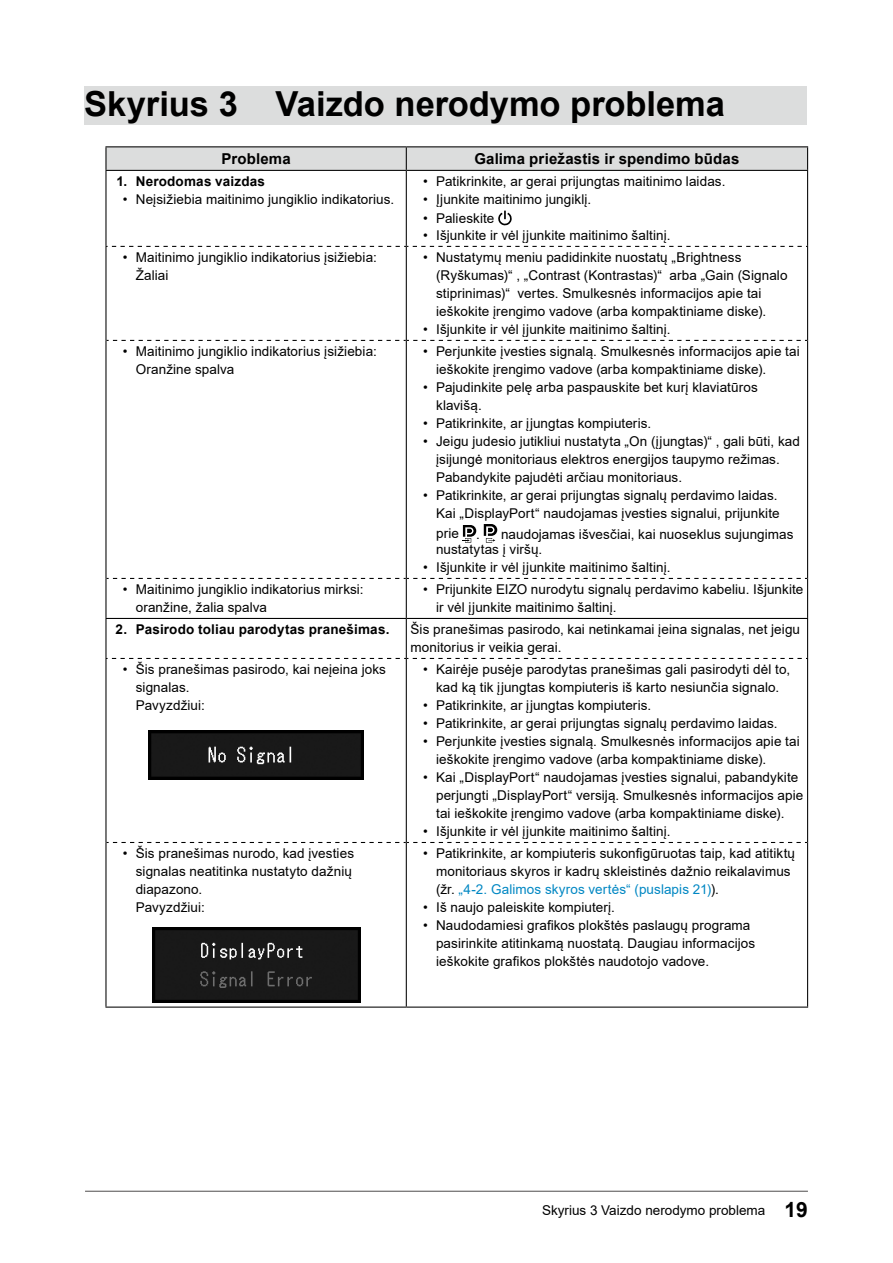
<style>
.page{position:relative;width:893px;height:1263px;background:#fff}
.page>*{position:absolute;margin:0;border:0;box-sizing:border-box;transform-origin:0 0}
.t1{font:700 34.5px "Arial";color:#000}
.t2{font:700 15px "Arial";letter-spacing:.01em;color:#000}
.t3{font:13.5px/18px "Arial";letter-spacing:.005em;color:#000}
.t4{font:700 13.5px "Arial";letter-spacing:.015em;color:#000}
.s1{color:#0087c3}
.s2{font-weight:700;font-size:21px}
</style>
<div class="page">
<hr style="left:85px;top:1191px;width:723px;height:1px;background:#595757">
<div style="left:84px;top:86px;width:723px;height:39px;background:#dcdddd"></div>
<svg style="left:105px;top:246px;width:703px;height:1px"></svg>
<svg style="left:106px;top:340px;width:701px;height:1px"></svg>
<svg style="left:106px;top:578px;width:701px;height:1px"></svg>
<svg style="left:105px;top:658px;width:703px;height:1px"></svg>
<svg style="left:106px;top:842px;width:701px;height:1px"></svg>
<hr style="left:105px;top:618px;width:301px;height:1px;background:#000">
<hr style="left:406px;top:618px;width:402px;height:1px;background:#000">
<hr style="left:105px;top:146px;width:301px;height:1px;background:#000">
<hr style="left:406px;top:146px;width:402px;height:1px;background:#000">
<svg style="left:105px;top:147px;width:703px;height:23px;background:#d5d6d6"></svg>
<hr style="left:105px;top:170px;width:301px;height:1px;background:#000">
<hr style="left:406px;top:170px;width:402px;height:1px;background:#000">
<hr style="left:105px;top:171px;width:1px;height:75px;background:#000">
<hr style="left:406px;top:171px;width:1px;height:75px;background:#000">
<hr style="left:807px;top:171px;width:1px;height:75px;background:#000">
<hr style="left:105px;top:619px;width:1px;height:39px;background:#000">
<hr style="left:406px;top:619px;width:1px;height:39px;background:#000">
<hr style="left:807px;top:619px;width:1px;height:39px;background:#000">
<hr style="left:105px;top:1006px;width:301px;height:2px;background:#000">
<hr style="left:406px;top:1006px;width:402px;height:2px;background:#000">
<hr style="left:105px;top:247px;width:1px;height:93px;background:#000">
<hr style="left:406px;top:247px;width:1px;height:93px;background:#000">
<hr style="left:807px;top:247px;width:1px;height:93px;background:#000">
<hr style="left:105px;top:340px;width:1px;height:238px;background:#000">
<hr style="left:406px;top:340px;width:1px;height:238px;background:#000">
<hr style="left:807px;top:340px;width:1px;height:238px;background:#000">
<hr style="left:105px;top:578px;width:1px;height:40px;background:#000">
<hr style="left:406px;top:578px;width:1px;height:40px;background:#000">
<hr style="left:807px;top:578px;width:1px;height:40px;background:#000">
<hr style="left:105px;top:659px;width:1px;height:183px;background:#000">
<hr style="left:406px;top:659px;width:1px;height:183px;background:#000">
<hr style="left:807px;top:659px;width:1px;height:183px;background:#000">
<hr style="left:105px;top:842px;width:1px;height:164px;background:#000">
<hr style="left:406px;top:842px;width:1px;height:164px;background:#000">
<hr style="left:807px;top:842px;width:1px;height:164px;background:#000">
<svg style="left:498px;top:211px;width:14px;height:14px"></svg>
<svg style="left:463px;top:525px;width:13px;height:18px"></svg>
<svg style="left:484px;top:524px;width:13px;height:19px"></svg>
<img style="left:148px;top:731px;width:216px;height:49px">
<img style="left:152px;top:927px;width:208px;height:76px">
<h1 class="t1" style="left:84px;top:79px;width:642px">Skyrius 3 Vaizdo nerodymo problema</h1>
<p class="t2" style="left:222px;top:148px;width:71px">Problema</p>
<p class="t2" style="left:474px;top:148px;width:267px">Galima priežastis ir spendimo būdas</p>
<p class="t4" style="left:116px;top:172px;width:150px">1. Nerodomas vaizdas</p>
<p class="t3" style="left:123px;top:190px;width:273px">• Neįsižiebia maitinimo jungiklio indikatorius.</p>
<p class="t3" style="left:423px;top:172px;width:304px">• Patikrinkite, ar gerai prijungtas maitinimo laidas.</p>
<p class="t3" style="left:423px;top:190px;width:169px">• Įjunkite maitinimo jungiklį.</p>
<p class="t3" style="left:423px;top:209px;width:73px">• Palieskite</p>
<p class="t3" style="left:423px;top:226px;width:249px">• Išjunkite ir vėl įjunkite maitinimo šaltinį.</p>
<p class="t3" style="left:136px;top:248px;width:242px;text-indent:-13px">• Maitinimo jungiklio indikatorius įsižiebia:<br>Žaliai</p>
<p class="t3" style="left:436px;top:248px;width:353px;text-indent:-13px">• Nustatymų meniu padidinkite nuostatų „Brightness (Ryškumas)“ , „Contrast (Kontrastas)“ arba „Gain (Signalo stiprinimas)“ vertes. Smulkesnės informacijos apie tai ieškokite įrengimo vadove (arba kompaktiniame diske).</p>
<p class="t3" style="left:423px;top:320px;width:249px">• Išjunkite ir vėl įjunkite maitinimo šaltinį.</p>
<p class="t3" style="left:136px;top:342px;width:242px;text-indent:-13px">• Maitinimo jungiklio indikatorius įsižiebia:<br>Oranžine spalva</p>
<p class="t3" style="left:436px;top:342px;width:365px;text-indent:-13px">• Perjunkite įvesties signalą. Smulkesnės informacijos apie tai ieškokite įrengimo vadove (arba kompaktiniame diske).</p>
<p class="t3" style="left:436px;top:378px;width:323px;text-indent:-13px">• Pajudinkite pelę arba paspauskite bet kurį klaviatūros klavišą.</p>
<p class="t3" style="left:423px;top:414px;width:230px">• Patikrinkite, ar įjungtas kompiuteris.</p>
<p class="t3" style="left:436px;top:432px;width:365px;text-indent:-13px">• Jeigu judesio jutikliui nustatyta „On (įjungtas)“ , gali būti, kad įsijungė monitoriaus elektros energijos taupymo režimas.<br>Pabandykite pajudėti arčiau monitoriaus.</p>
<p class="t3" style="left:423px;top:486px;width:358px;text-align:right">• Patikrinkite, ar gerai prijungtas signalų perdavimo laidas.<br>Kai „DisplayPort“ naudojamas įvesties signalui, prijunkite</p>
<p class="t3" style="left:436px;top:525px;width:25px">prie</p>
<p class="t3" style="left:476px;top:525px;width:5px">.</p>
<p class="t3" style="left:436px;top:526px;width:359px;line-height:15.8px;text-indent:65px">naudojamas išvesčiai, kai nuoseklus sujungimas nustatytas į viršų.</p>
<p class="t3" style="left:423px;top:558px;width:249px">• Išjunkite ir vėl įjunkite maitinimo šaltinį.</p>
<p class="t3" style="left:136px;top:580px;width:229px;text-indent:-13px">• Maitinimo jungiklio indikatorius mirksi: oranžine, žalia spalva</p>
<p class="t3" style="left:436px;top:580px;width:369px;text-indent:-13px">• Prijunkite EIZO nurodytu signalų perdavimo kabeliu. Išjunkite ir vėl įjunkite maitinimo šaltinį.</p>
<p class="t4" style="left:116px;top:620px;width:275px">2. Pasirodo toliau parodytas pranešimas.</p>
<p class="t3" style="left:411px;top:620px;width:391px">Šis pranešimas pasirodo, kai netinkamai įeina signalas, net jeigu monitorius ir veikia gerai.</p>
<p class="t3" style="left:136px;top:660px;width:252px;text-indent:-13px">• Šis pranešimas pasirodo, kai neįeina joks signalas.<br>Pavyzdžiui:</p>
<p class="t3" style="left:423px;top:660px;width:368px;text-align:center">• Kairėje pusėje parodytas pranešimas gali pasirodyti dėl to, kad ką tik įjungtas kompiuteris iš karto nesiunčia signalo.</p>
<p class="t3" style="left:423px;top:696px;width:230px">• Patikrinkite, ar įjungtas kompiuteris.</p>
<p class="t3" style="left:423px;top:714px;width:356px">• Patikrinkite, ar gerai prijungtas signalų perdavimo laidas.</p>
<p class="t3" style="left:436px;top:732px;width:365px;text-indent:-13px">• Perjunkite įvesties signalą. Smulkesnės informacijos apie tai ieškokite įrengimo vadove (arba kompaktiniame diske).</p>
<p class="t3" style="left:436px;top:768px;width:369px;text-indent:-13px">• Kai „DisplayPort“ naudojamas įvesties signalui, pabandykite perjungti „DisplayPort“ versiją. Smulkesnės informacijos apie tai ieškokite įrengimo vadove (arba kompaktiniame diske).</p>
<p class="t3" style="left:423px;top:822px;width:249px">• Išjunkite ir vėl įjunkite maitinimo šaltinį.</p>
<p class="t3" style="left:136px;top:844px;width:220px;text-indent:-13px">• Šis pranešimas nurodo, kad įvesties signalas neatitinka nustatyto dažnių diapazono.<br>Pavyzdžiui:</p>
<p class="t3" style="left:436px;top:844px;width:361px;text-indent:-13px">• Patikrinkite, ar kompiuteris sukonfigūruotas taip, kad atitiktų monitoriaus skyros ir kadrų skleistinės dažnio reikalavimus (žr. <span class="s1">„4-2. Galimos skyros vertės“ (puslapis 21)</span>).</p>
<p class="t3" style="left:423px;top:898px;width:193px">• Iš naujo paleiskite kompiuterį.</p>
<p class="t3" style="left:436px;top:916px;width:321px;text-indent:-13px">• Naudodamiesi grafikos plokštės paslaugų programa pasirinkite atitinkamą nuostatą. Daugiau informacijos ieškokite grafikos plokštės naudotojo vadove.</p>
<p class="t3" style="left:542px;top:1201px;width:267px">Skyrius 3 Vaizdo nerodymo problema <span class="s2">19</span></p>
</div>
